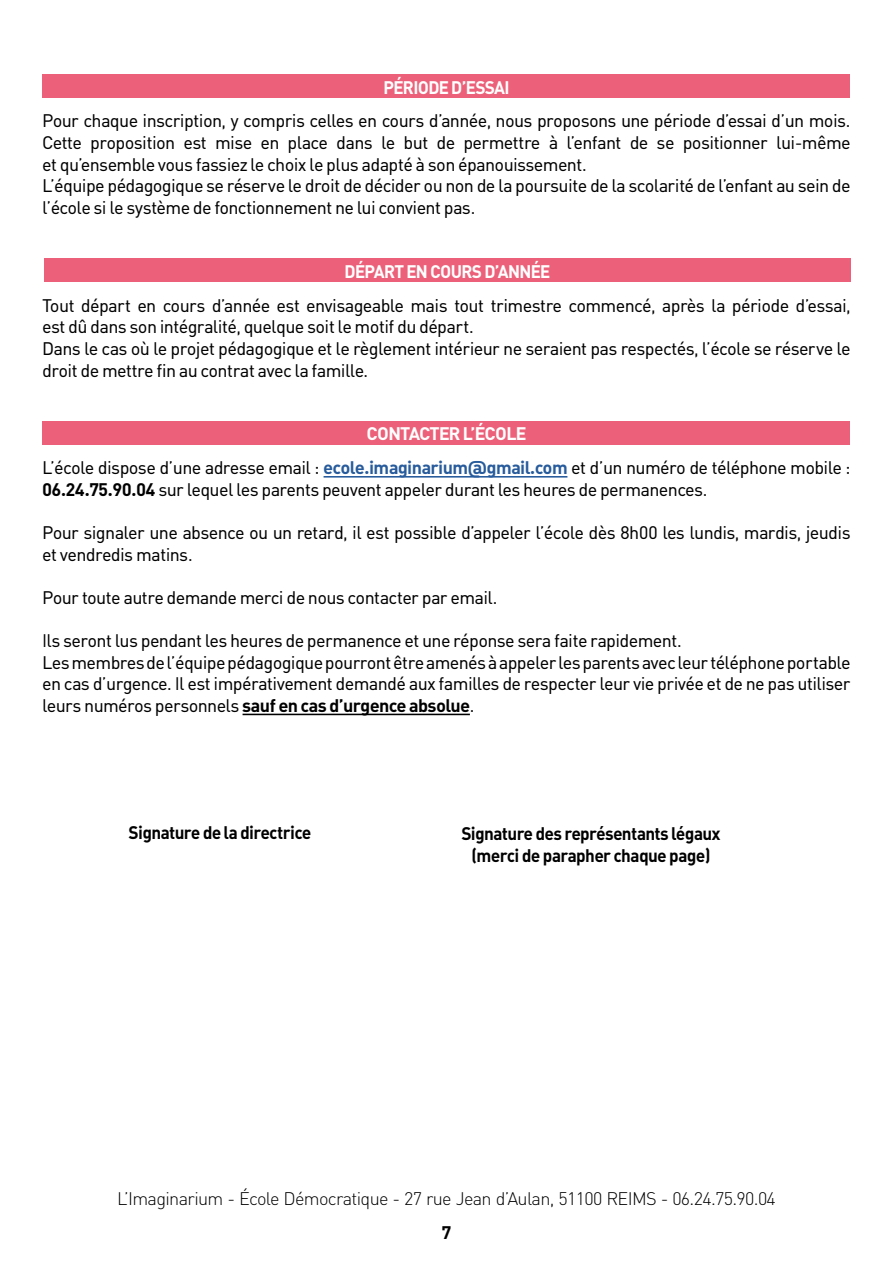
<style>
.page{position:relative;width:893px;height:1263px;background:#fff}
.page>*{position:absolute;margin:0;border:0;box-sizing:border-box;transform-origin:0 0}
.t1{font:18px/21.6px "DIN Habitat";color:#000}
.t2{font:700 18px/21.6px "DIN Habitat";color:#000;text-align:center;scale:.95 1}
.t3{font:300 18px "DIN Habitat";color:#000}
.t4{font:700 18px "DIN Habitat";color:#fff;scale:.95 1}
.t5{font:18px "DIN Habitat Headline";color:#000}
.s1{font-weight:700;color:#fff}
.s2{font-weight:700;color:#275b9b}
.s3{font-weight:700}
</style>
<div class="page">
<div style="left:43px;top:74px;width:807px;height:24px;background:#ec6179"></div>
<div style="left:44px;top:259px;width:806px;height:23px;background:#ec6179"></div>
<div style="left:43px;top:421px;width:807px;height:23px;background:#ec6179"></div>
<hr style="left:324px;top:476px;width:243px;height:2px;background:#275b9b">
<hr style="left:243px;top:714px;width:227px;height:1px;background:#000">
<p class="t4" style="left:384px;top:75px;width:134px">PÉRIODE D’ESSAI</p>
<p class="t1" style="left:43px;top:110px;width:809px">Pour chaque inscription, y compris celles en cours d’année, nous proposons une période d’essai d’un mois.<br>Cette proposition est mise en place dans le but de permettre à l’enfant de se positionner lui-même et qu’ensemble vous fassiez le choix le plus adapté à son épanouissement.<br>L’équipe pédagogique se réserve le droit de décider ou non de la poursuite de la scolarité de l’enfant au sein de l’école si le système de fonctionnement ne lui convient pas.</p>
<p class="t4" style="left:345px;top:260px;width:217px">DÉPART EN COURS D’ANNÉE</p>
<p class="t1" style="left:43px;top:294px;width:809px">Tout départ en cours d’année est envisageable mais tout trimestre commencé, après la période d’essai, est dû dans son intégralité, quelque soit le motif du départ.<br>Dans le cas où le projet pédagogique et le règlement intérieur ne seraient pas respectés, l’école se réserve le droit de mettre fin au contrat avec la famille.</p>
<p class="t1" style="left:43px;top:416px;width:809px;line-height:34.2px;text-align:center"><span class="s1">CONTACTER L’ÉCOLE<br></span>L’école dispose d’une adresse email : <span class="s2">ecole.imaginarium@gmail.com</span> et d’un numéro de téléphone mobile :</p>
<p class="t1" style="left:43px;top:478px;width:666px"><span class="s3">06.24.75.90.04</span> sur lequel les parents peuvent appeler durant les heures de permanences.</p>
<p class="t1" style="left:43px;top:521px;width:809px">Pour signaler une absence ou un retard, il est possible d’appeler l’école dès 8h00 les lundis, mardis, jeudis et vendredis matins.</p>
<p class="t1" style="left:43px;top:586px;width:456px">Pour toute autre demande merci de nous contacter par email.</p>
<p class="t1" style="left:43px;top:629px;width:809px">Ils seront lus pendant les heures de permanence et une réponse sera faite rapidement.<br>Les membres de l’équipe pédagogique pourront être amenés à appeler les parents avec leur téléphone portable en cas d’urgence. Il est impérativement demandé aux familles de respecter leur vie privée et de ne pas utiliser leurs numéros personnels <span class="s3">sauf en cas d’urgence absolue</span>.</p>
<p class="t2" style="left:129px;top:821px;width:193px">Signature de la directrice</p>
<p class="t2" style="left:462px;top:822px;width:274px">Signature des représentants légaux (merci de parapher chaque page)</p>
<p class="t3" style="left:117px;top:1187px;width:660px">L’Imaginarium - École Démocratique - 27 rue Jean d’Aulan, 51100 REIMS - 06.24.75.90.04</p>
<p class="t5" style="left:442px;top:1221px;width:10px">7</p>
</div>
